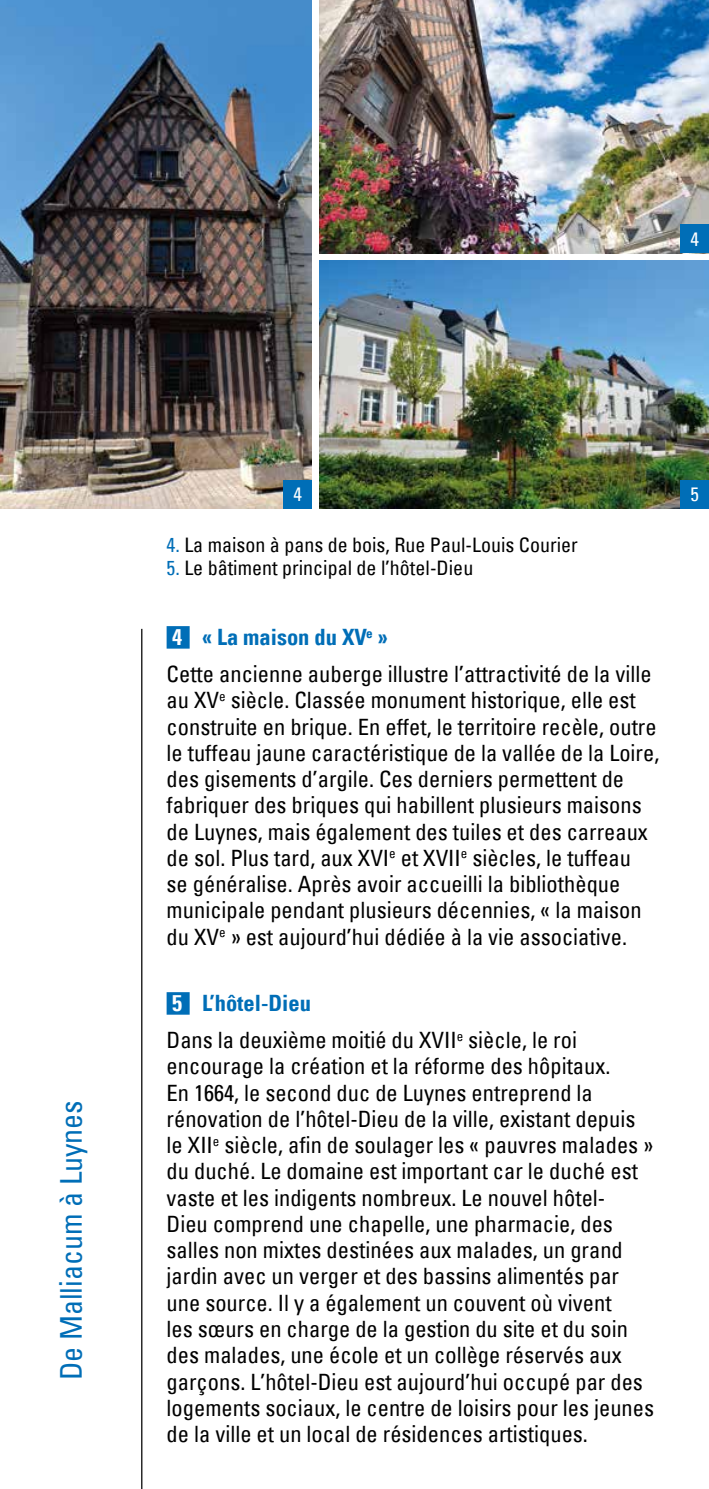
<style>
.page{position:relative;width:709px;height:1489px;background:#fff}
.page>*{position:absolute;margin:0;border:0;box-sizing:border-box;transform-origin:0 0}
.t1{font:condensed 30px "Univers";color:#006eb7}
.t2{font:condensed 22.5px/26.2px "Univers";color:#000}
.t3{font:700 condensed 22.5px "Univers LT";color:#006eb7}
.t4{font:condensed 20px "Univers";color:#000}
.t5{font:condensed 19.25px "Univers";color:#fff}
.s1{color:#006eb7}
.s2{color:#fff}
</style>
<div class="page">
<hr style="left:141px;top:629px;width:1px;height:859px;background:#000">
<img style="left:0;top:0;width:312px;height:508px">
<div style="left:167px;top:626px;width:23px;height:22px;background:#006eb7"></div>
<div style="left:167px;top:992px;width:23px;height:22px;background:#006eb7"></div>
<img style="left:319px;top:260px;width:390px;height:248px">
<img style="left:319px;top:0;width:390px;height:253px">
<div style="left:680px;top:480px;width:29px;height:28px;background:#006eb7"></div>
<div style="left:283px;top:480px;width:29px;height:28px;background:#006eb7"></div>
<div style="left:680px;top:225px;width:29px;height:28px;background:#006eb7"></div>
<svg style="left:0;top:0;width:2px;height:6px"></svg>
<svg style="left:707px;top:0;width:2px;height:6px"></svg>
<p class="t5" style="left:690px;top:226px;width:10px">4</p>
<h1 class="t1" style="left:51px;top:1380px;width:281px;rotate:-90deg">De Malliacum à Luynes</h1>
<p class="t5" style="left:293px;top:481px;width:10px">4</p>
<p class="t5" style="left:690px;top:481px;width:10px">5</p>
<p class="t4" style="left:167px;top:532px;width:412px"><span class="s1">4.</span> La maison à pans de bois, Rue Paul-Louis Courier</p>
<p class="t4" style="left:167px;top:554px;width:308px"><span class="s1">5.</span> Le bâtiment principal de l’hôtel-Dieu</p>
<p class="t3" style="left:172px;top:623px;width:217px"><span class="s2">4</span> « La maison du XV<sup>e</sup> »</p>
<p class="t2" style="left:167px;top:660px;width:494px">Cette ancienne auberge illustre l’attractivité de la ville au XV<sup>e</sup> siècle. Classée monument historique, elle est construite en brique. En effet, le territoire recèle, outre le tuffeau jaune caractéristique de la vallée de la Loire, des gisements d’argile. Ces derniers permettent de fabriquer des briques qui habillent plusieurs maisons de Luynes, mais également des tuiles et des carreaux de sol. Plus tard, aux XVI<sup>e</sup> et XVII<sup>e</sup> siècles, le tuffeau<br>se généralise. Après avoir accueilli la bibliothèque municipale pendant plusieurs décennies, « la maison du XV<sup>e</sup> » est aujourd’hui dédiée à la vie associative.</p>
<p class="t3" style="left:172px;top:989px;width:140px"><span class="s2">5</span> L’hôtel-Dieu</p>
<p class="t2" style="left:167px;top:1026px;width:489px">Dans la deuxième moitié du XVII<sup>e</sup> siècle, le roi encourage la création et la réforme des hôpitaux.<br>En 1664, le second duc de Luynes entreprend la rénovation de l’hôtel-Dieu de la ville, existant depuis le XII<sup>e</sup> siècle, afin de soulager les « pauvres malades » du duché. Le domaine est important car le duché est vaste et les indigents nombreux. Le nouvel hôtel-<br>Dieu comprend une chapelle, une pharmacie, des salles non mixtes destinées aux malades, un grand jardin avec un verger et des bassins alimentés par une source. Il y a également un couvent où vivent<br>les sœurs en charge de la gestion du site et du soin des malades, une école et un collège réservés aux garçons. L’hôtel-Dieu est aujourd’hui occupé par des logements sociaux, le centre de loisirs pour les jeunes de la ville et un local de résidences artistiques.</p>
</div>
